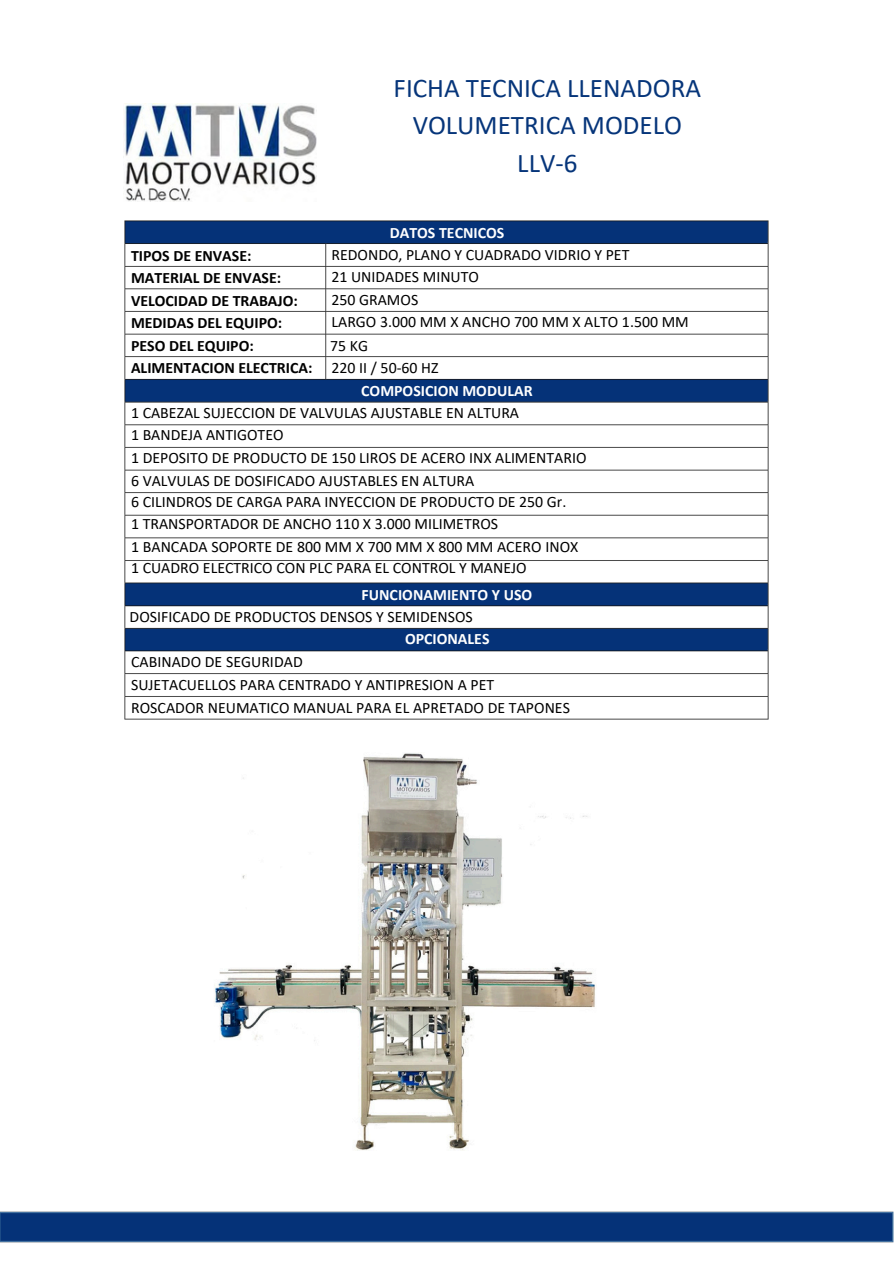
<style>
.page{position:relative;width:894px;height:1264px;background:#fff}
.page>*{position:absolute;margin:0;border:0;box-sizing:border-box;transform-origin:0 0}
.t1{font:27px/37.2px "Calibri";color:#06357a;text-align:center}
.t2{font:15.9px/22.5px "Calibri";color:#000}
.t3{font:700 15.9px/22.5px "Calibri";color:#000}
.t4{font:700 15.9px "Calibri";color:#fff}
</style>
<div class="page">
<img style="left:124px;top:220px;width:645px;height:500px">
<img style="left:124px;top:104px;width:192px;height:97px">
<img style="left:0;top:1211px;width:893px;height:32px">
<img style="left:214px;top:753px;width:381px;height:398px">
<h3 class="t1" style="left:393px;top:72px;width:309px">FICHA TECNICA LLENADORA<br>VOLUMETRICA MODELO<br>LLV-6</h3>
<p class="t4" style="left:389px;top:226px;width:116px">DATOS TECNICOS</p>
<h1 class="t3" style="left:131px;top:245px;width:183px">TIPOS DE ENVASE:<br>MATERIAL DE ENVASE:<br>VELOCIDAD DE TRABAJO:<br>MEDIDAS DEL EQUIPO:<br>PESO DEL EQUIPO:<br>ALIMENTACION ELECTRICA:</h1>
<p class="t2" style="left:331px;top:245px;width:359px">REDONDO, PLANO Y CUADRADO VIDRIO Y PET<br>21 UNIDADES MINUTO<br>250 GRAMOS<br>LARGO 3.000 MM X ANCHO 700 MM X ALTO 1.500 MM</p>
<h2 class="t2" style="left:330px;top:335px;width:39px">75 KG</h2>
<h2 class="t2" style="left:331px;top:358px;width:109px">220 II / 50-60 HZ</h2>
<h3 class="t4" style="left:361px;top:384px;width:173px">COMPOSICION MODULAR</h3>
<h3 class="t2" style="left:131px;top:403px;width:389px">1 CABEZAL SUJECCION DE VALVULAS AJUSTABLE EN ALTURA</h3>
<h3 class="t2" style="left:131px;top:425px;width:154px">1 BANDEJA ANTIGOTEO</h3>
<h2 class="t2" style="left:131px;top:448px;width:457px">1 DEPOSITO DE PRODUCTO DE 150 LIROS DE ACERO INX ALIMENTARIO</h2>
<p class="t2" style="left:131px;top:470px;width:345px">6 VALVULAS DE DOSIFICADO AJUSTABLES EN ALTURA</p>
<p class="t2" style="left:131px;top:491px;width:436px">6 CILINDROS DE CARGA PARA INYECCION DE PRODUCTO DE 250 Gr.</p>
<p class="t2" style="left:131px;top:514px;width:368px">1 TRANSPORTADOR DE ANCHO 110 X 3.000 MILIMETROS</p>
<p class="t2" style="left:131px;top:536px;width:449px">1 BANCADA SOPORTE DE 800 MM X 700 MM X 800 MM ACERO INOX</p>
<p class="t2" style="left:131px;top:558px;width:397px">1 CUADRO ELECTRICO CON PLC PARA EL CONTROL Y MANEJO</p>
<p class="t4" style="left:361px;top:587px;width:172px">FUNCIONAMIENTO Y USO</p>
<p class="t2" style="left:130px;top:606px;width:344px">DOSIFICADO DE PRODUCTOS DENSOS Y SEMIDENSOS</p>
<p class="t4" style="left:405px;top:632px;width:86px">OPCIONALES</p>
<h2 class="t2" style="left:131px;top:652px;width:440px">CABINADO DE SEGURIDAD<br>SUJETACUELLOS PARA CENTRADO Y ANTIPRESION A PET<br>ROSCADOR NEUMATICO MANUAL PARA EL APRETADO DE TAPONES</h2>
</div>
